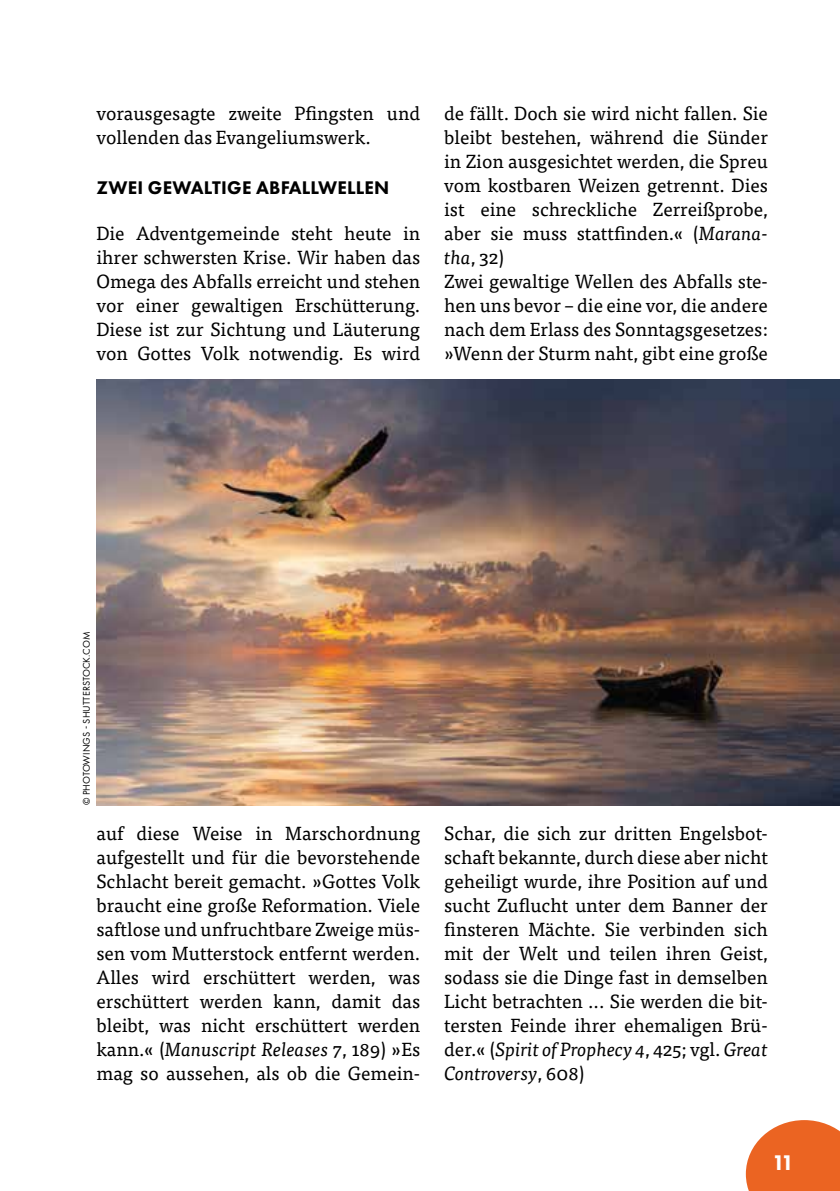
<style>
.page{position:relative;width:840px;height:1191px;background:#fff}
.page>*{position:absolute;margin:0;border:0;box-sizing:border-box;transform-origin:0 0}
.t1{font:800 22px "Futura PT";color:#fff}
.t2{font:19px/24px "Tisa Pro";color:#000;text-align:justify}
.t3{font:800 19px "Futura PT";letter-spacing:.01em;color:#000}
.t4{font:10px "Futura PT";letter-spacing:.01em;color:#000}
.s1{font-style:italic}
</style>
<div class="page">
<svg style="left:745px;top:1120px;width:94px;height:71px;background:#ed783f"></svg>
<img style="left:96px;top:380px;width:743px;height:425px">
<p class="t2" style="left:96px;top:100px;width:325px">vorausgesagte zweite Pfingsten und vollenden das Evangeliumswerk.</p>
<p class="t3" style="left:96px;top:176px;width:294px">ZWEI GEWALTIGE ABFALLWELLEN</p>
<p class="t2" style="left:96px;top:220px;width:325px">Die Adventgemeinde steht heute in ihrer schwersten Krise. Wir haben das Omega des Abfalls erreicht und stehen vor einer gewaltigen Erschütterung.<br>Diese ist zur Sichtung und Läuterung von Gottes Volk notwendig. Es wird</p>
<p class="t2" style="left:444px;top:100px;width:325px;text-align:left">de fällt. Doch sie wird nicht fallen. Sie bleibt bestehen, während die Sünder in Zion ausgesichtet werden, die Spreu vom kostbaren Weizen getrennt. Dies ist eine schreckliche Zerreißprobe, aber sie muss stattfinden.« (<span class="s1">Marana&shy;tha</span>, 32)<br>Zwei gewaltige Wellen des Abfalls ste&shy;hen uns bevor – die eine vor, die andere nach dem Erlass des Sonntagsgesetzes: »Wenn der Sturm naht, gibt eine große</p>
<p class="t4" style="left:81px;top:805px;width:175px;rotate:-90deg">© PHOTOWINGS - SHUTTERSTOCK.COM</p>
<p class="t2" style="left:96px;top:820px;width:325px">auf diese Weise in Marschordnung aufgestellt und für die bevorstehende Schlacht bereit gemacht. »Gottes Volk braucht eine große Reformation. Viele saftlose und unfruchtbare Zweige müs&shy;sen vom Mutterstock entfernt werden.<br>Alles wird erschüttert werden, was erschüttert werden kann, damit das bleibt, was nicht erschüttert werden kann.« (<span class="s1">Manuscript Releases 7</span>, 189) »Es mag so aussehen, als ob die Gemein-</p>
<p class="t2" style="left:444px;top:820px;width:325px">Schar, die sich zur dritten Engelsbot&shy;schaft bekannte, durch diese aber nicht geheiligt wurde, ihre Position auf und sucht Zuflucht unter dem Banner der finsteren Mächte. Sie verbinden sich mit der Welt und teilen ihren Geist, sodass sie die Dinge fast in demselben Licht betrachten ... Sie werden die bit&shy;tersten Feinde ihrer ehemaligen Brü&shy;der.« (<span class="s1">Spirit of Prophecy 4</span>, 425; vgl. <span class="s1">Great Controversy</span>, 608)</p>
<p class="t1" style="left:771px;top:1149px;width:24px">11</p>
</div>
